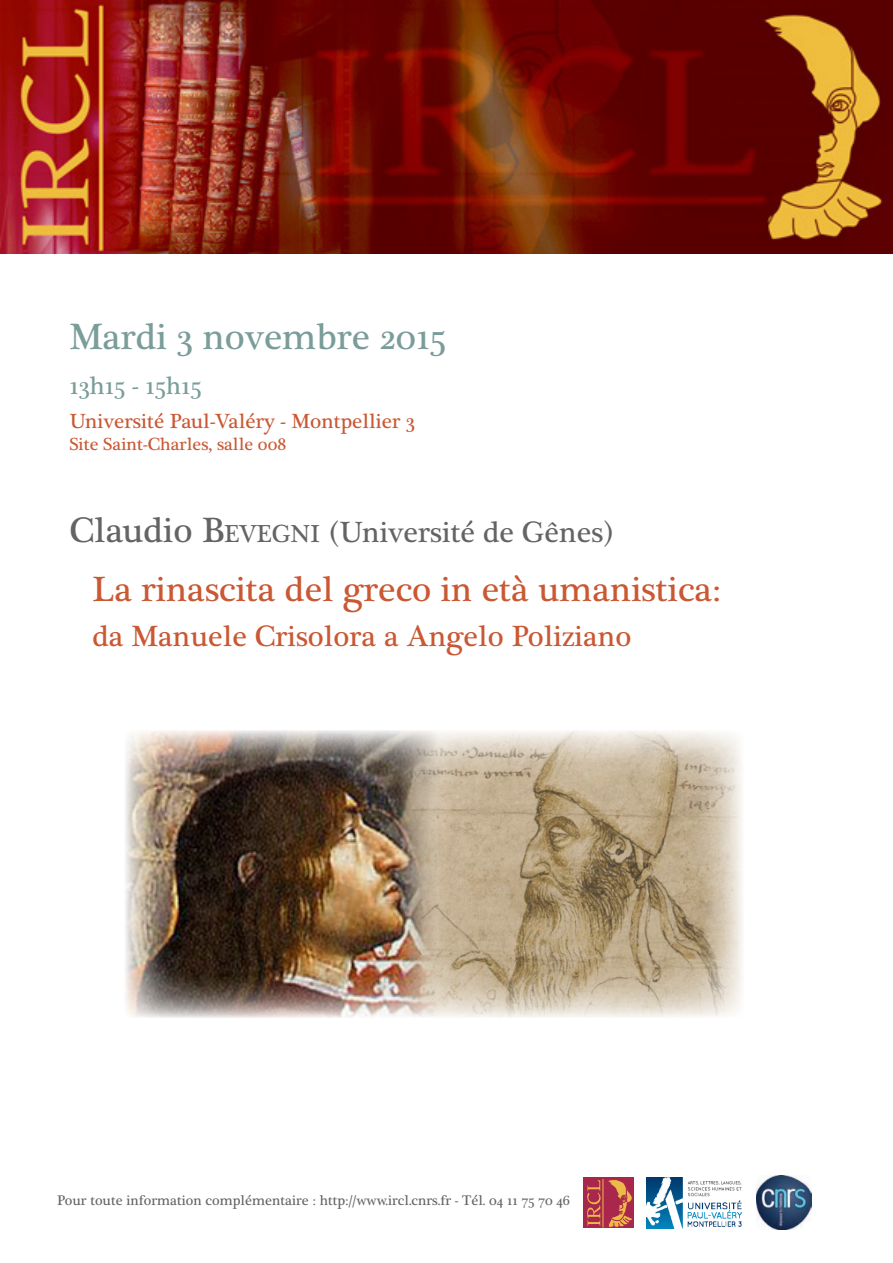
<style>
.page{position:relative;width:893px;height:1263px;background:#fff}
.page>*{position:absolute;margin:0;border:0;box-sizing:border-box;transform-origin:0 0}
.t1{font:37.5px "Plantagenet Cherokee";color:#7a9d9a}
.t2{font:36px "Plantagenet Cherokee";color:#c95833}
.t3{font:30px "Plantagenet Cherokee";color:#c95833}
.t4{font:30px "Plantagenet Cherokee";color:#656464}
.t5{font:25.5px "Plantagenet Cherokee";color:#7a9d9a}
.t6{font:21px "Plantagenet Cherokee";color:#c95833}
.t7{font:18px "Plantagenet Cherokee";color:#c95833}
.t8{font:14.25px "Plantagenet Cherokee";color:#656464}
.s1{font-size:36px}
.s2{font-size:25.2px}
</style>
<div class="page">
<img style="left:0;top:0;width:893px;height:254px">
<div style="left:583px;top:1177px;width:51px;height:51px;background:#a9264d"></div>
<svg style="left:587px;top:1179px;width:45px;height:49px"></svg>
<hr style="left:603px;top:1179px;width:1px;height:48px;background:#edb947">
<img style="left:757px;top:1175px;width:54px;height:55px">
<img style="left:647px;top:1177px;width:95px;height:51px">
<img style="left:125px;top:730px;width:276px;height:288px">
<img style="left:401px;top:730px;width:341px;height:288px">
<p class="t1" style="left:69px;top:315px;width:378px">Mardi 3 novembre 2015</p>
<p class="t5" style="left:69px;top:371px;width:134px">13h15 - 15h15</p>
<p class="t6" style="left:69px;top:409px;width:347px">Université Paul-Valéry - Montpellier 3</p>
<p class="t7" style="left:69px;top:433px;width:218px">Site Saint-Charles, salle 008</p>
<p class="t4" style="left:69px;top:514px;width:545px"><span class="s1">Claudio B</span><span class="s2">EVEGNI</span> (Université de Gênes)</p>
<p class="t2" style="left:92px;top:568px;width:630px">La rinascita del greco in età umanistica:</p>
<p class="t3" style="left:92px;top:618px;width:541px">da Manuele Crisolora a Angelo Poliziano</p>
<p class="t8" style="left:57px;top:1192px;width:514px">Pour toute information complémentaire : http://www.ircl.cnrs.fr - Tél. 04 11 75 70 46</p>
</div>
